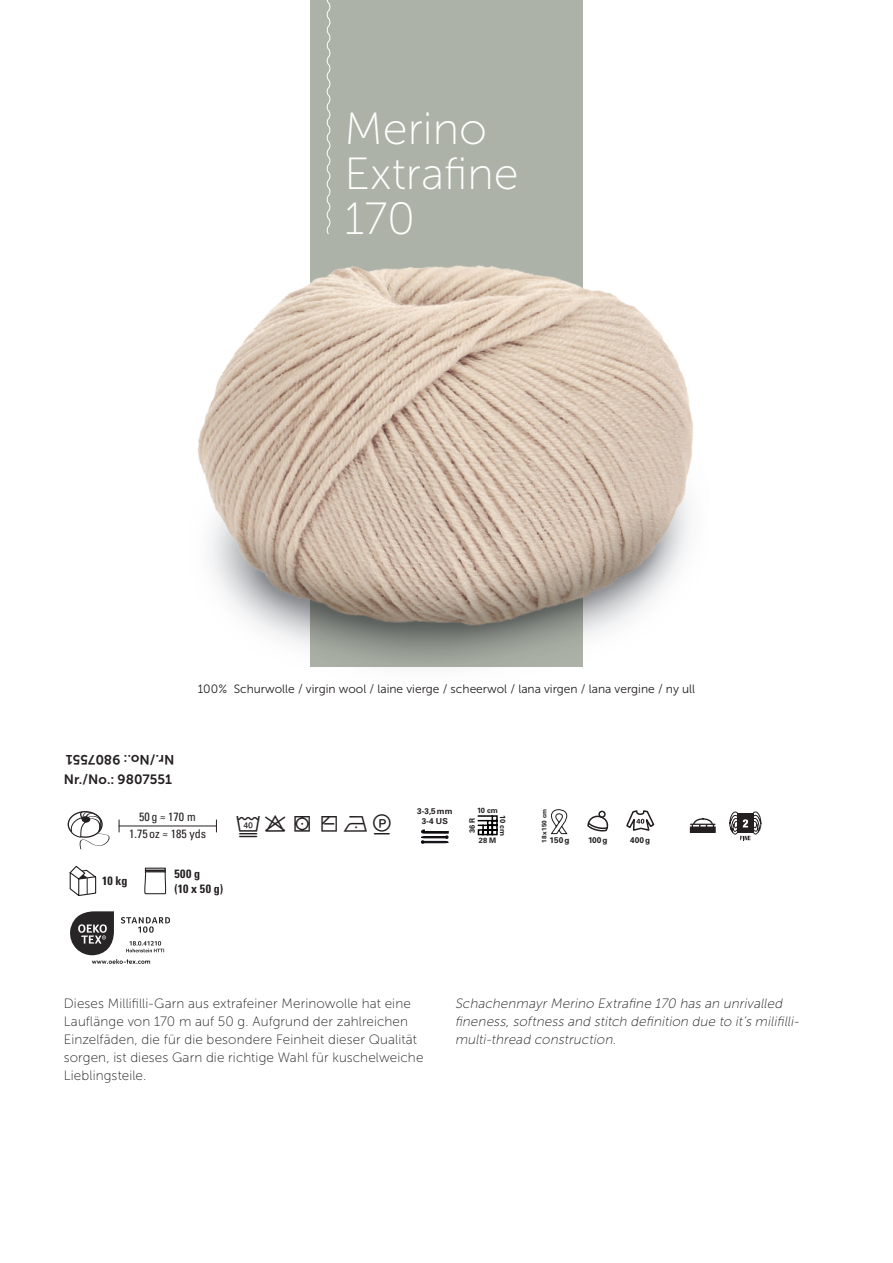
<style>
.page{position:relative;width:893px;height:1263px;background:#fff}
.page>*{position:absolute;margin:0;border:0;box-sizing:border-box;transform-origin:0 0}
.t1{font:45px/45px "Museo Sans 100";color:#fff}
.t2{font:13.5px/18px "Museo Sans 100";letter-spacing:.01em;color:#231f20}
.t3{font:italic 13.5px/18px "Museo Sans 100";color:#231f20}
.t4{font:13.5px "Museo Sans 700";color:#231f20}
.t5{font:12px "Museo Sans 300";color:#231f20}
.t6{font:condensed 12px/17px "Univers LT Std";color:#231f20;text-align:center}
.t7{font:700 condensed 12px/15px "Univers LT Std";letter-spacing:.03em;color:#231f20}
.t8{font:700 8.25px/9.9px "Univers LT Std";letter-spacing:.01em;color:#231f20;text-align:center}
.t9{font:700 7.5px "Univers LT Std";color:#231f20}
.t10{font:700 6.3px "Univers LT Std";color:#231f20}
</style>
<div class="page">
<div style="left:310px;top:0;width:273px;height:666px;background:#acb2a7"></div>
<svg style="left:326px;top:0;width:5px;height:234px"></svg>
<svg style="left:70px;top:866px;width:26px;height:30px"></svg>
<svg style="left:144px;top:870px;width:22px;height:24px"></svg>
<hr style="left:119px;top:825px;width:97px;height:1px;background:#231f20">
<svg style="left:119px;top:819px;width:1px;height:13px"></svg>
<svg style="left:216px;top:819px;width:1px;height:13px"></svg>
<div style="left:68px;top:811px;width:35px;height:27px;border:1px solid #231f20;border-radius:50%"></div>
<svg style="left:69px;top:811px;width:41px;height:38px"></svg>
<svg style="left:421px;top:830px;width:27px;height:13px"></svg>
<svg style="left:478px;top:815px;width:20px;height:20px"></svg>
<svg style="left:587px;top:811px;width:22px;height:20px"></svg>
<svg style="left:551px;top:809px;width:17px;height:25px"></svg>
<svg style="left:626px;top:810px;width:28px;height:21px"></svg>
<div style="left:687px;top:810px;width:32px;height:32px;border:1px solid #fff;border-radius:4px"></div>
<div style="left:690px;top:827px;width:25px;height:5px;background:#231f20"></div>
<svg style="left:687px;top:817px;width:28px;height:12px"></svg>
<svg style="left:729px;top:811px;width:32px;height:29px"></svg>
<img style="left:197px;top:265px;width:506px;height:379px">
<svg style="left:70px;top:911px;width:100px;height:53px"></svg>
<h1 class="t1" style="left:345px;top:107px;width:176px">Merino<br>Extrafine<br>170</h1>
<p class="t4" style="left:174px;top:767px;width:110px;rotate:-180deg">Nr. / No.: 9807551</p>
<p class="t4" style="left:64px;top:772px;width:110px">Nr. / No.: 9807551</p>
<p class="t5" style="left:198px;top:682px;width:499px">100 % Schurwolle / virgin wool / laine vierge / scheerwol / lana virgen / lana vergine / ny ull</p>
<p class="t6" style="left:129px;top:808px;width:79px">50 g ≈ 170 m<br>1.75oz ≈ 185 yds</p>
<p class="t8" style="left:417px;top:806px;width:37px">3-3,5mm<br>3-4 US</p>
<p class="t7" style="left:102px;top:873px;width:27px">10 kg</p>
<p class="t7" style="left:174px;top:866px;width:50px">500 g<br>(10 x 50 g)</p>
<p class="t9" style="left:477px;top:806px;width:22px">10 cm</p>
<p class="t9" style="left:507px;top:815px;width:22px;rotate:90deg">10 cm</p>
<p class="t10" style="left:541px;top:843px;width:35px;rotate:-90deg">18x150 cm</p>
<p class="t9" style="left:468px;top:833px;width:17px;rotate:-90deg">36 R</p>
<p class="t8" style="left:550px;top:836px;width:21px">150g</p>
<p class="t8" style="left:630px;top:835px;width:21px">400g</p>
<p class="t8" style="left:588px;top:836px;width:21px">100g</p>
<p class="t9" style="left:479px;top:836px;width:19px">28 M</p>
<p class="t2" style="left:64px;top:995px;width:361px">Dieses Millifilli-Garn aus extrafeiner Merinowolle hat eine Lauflänge von 170 m auf 50 g. Aufgrund der zahlreichen Einzelfäden, die für die besondere Feinheit dieser Qualität sorgen, ist dieses Garn die richtige Wahl für kuschelweiche Lieblingsteile.</p>
<p class="t3" style="left:455px;top:995px;width:348px">Schachenmayr Merino Extrafine 170 has an unrivalled fineness, softness and stitch definition due to it’s milifilli&shy;multi-thread construction.</p>
</div>
